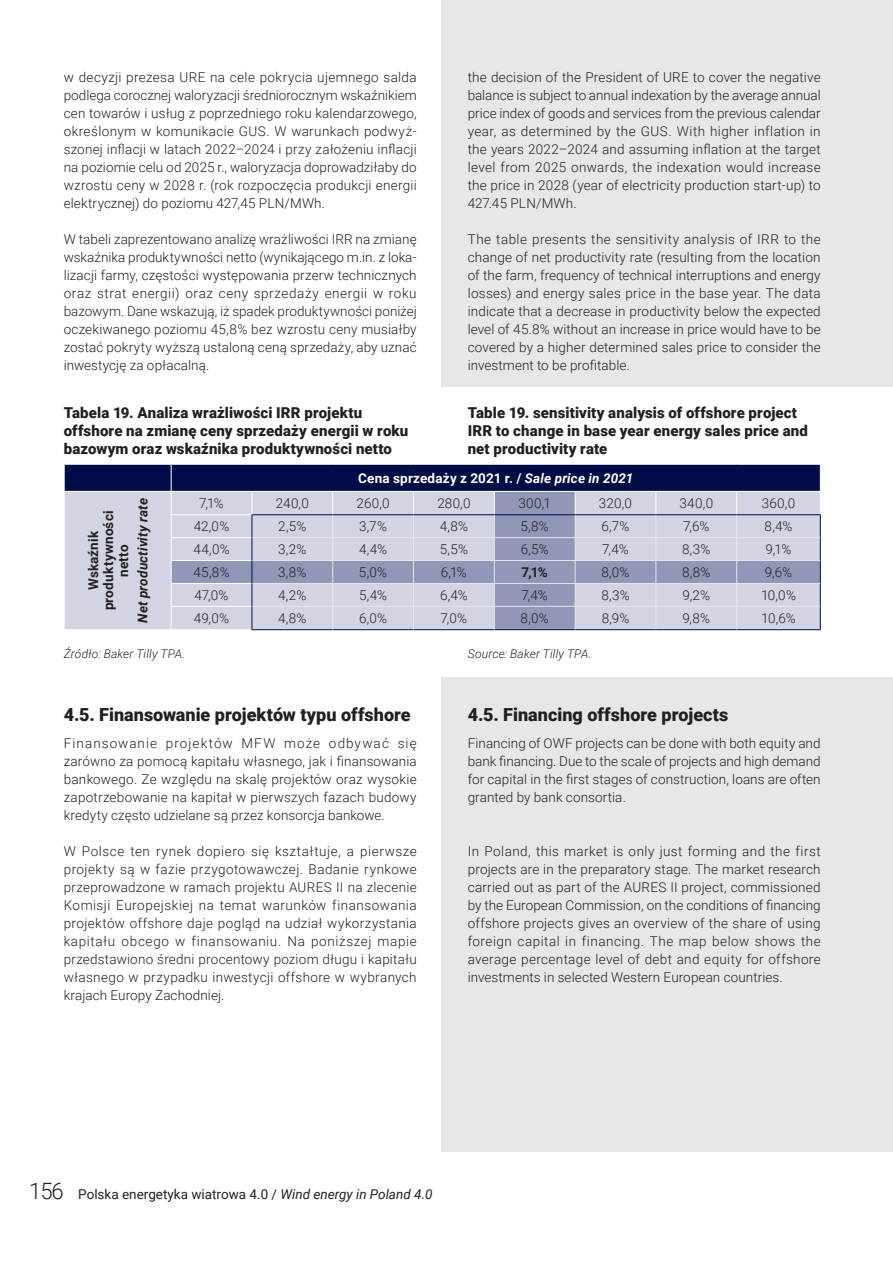
<style>
.page{position:relative;width:893px;height:1263px;background:#fff}
.page>*{position:absolute;margin:0;border:0;box-sizing:border-box;transform-origin:0 0}
.t1{font:900 18px "Roboto";color:#231f20}
.t2{font:900 15px/18px "Roboto";letter-spacing:.01em;color:#231f20}
.t3{font:300 13.5px/18px "Roboto";letter-spacing:.01em;color:#231f20;text-align:justify}
.t4{font:13.5px "Roboto";color:#231f20}
.t5{font:700 13.5px "Roboto";letter-spacing:.015em;color:#fff}
.t6{font:700 13.5px/15px "Roboto";letter-spacing:.015em;color:#231f20;text-align:center}
.t7{font:italic 700 13.5px "Roboto";letter-spacing:.01em;color:#231f20}
.t8{font:italic 300 12px "Roboto";letter-spacing:.01em;color:#231f20}
.s1{font-style:italic}
.s2{font-weight:300;font-size:22.5px}
</style>
<div class="page">
<div style="left:442px;top:0;width:451px;height:1151px;background:#e6e7e9"></div>
<div style="left:0;top:387px;width:893px;height:289px;background:#fff"></div>
<hr style="left:252px;top:629px;width:81px;height:1px;background:#000d46">
<hr style="left:333px;top:629px;width:81px;height:1px;background:#000d46">
<hr style="left:414px;top:629px;width:80px;height:1px;background:#000d46">
<hr style="left:494px;top:629px;width:81px;height:1px;background:#000d46">
<hr style="left:575px;top:629px;width:81px;height:1px;background:#000d46">
<hr style="left:656px;top:629px;width:81px;height:1px;background:#000d46">
<hr style="left:737px;top:629px;width:84px;height:1px;background:#000d46">
<svg style="left:64px;top:464px;width:757px;height:165px;background:#a4a9c1"></svg>
<p class="t3" style="left:468px;top:67px;width:354px">the decision of the President of URE to cover the negative balance is subject to annual indexation by the average annual price index of goods and services from the previous calendar year, as determined by the GUS. With higher inflation in the years 2022–2024 and assuming inflation at the target level from 2025 onwards, the indexation would increase the price in 2028 (year of electricity production start-up) to 427.45 PLN/MWh.</p>
<p class="t3" style="left:468px;top:229px;width:354px">The table presents the sensitivity analysis of IRR to the change of net productivity rate (resulting from the location of the farm, frequency of technical interruptions and energy losses) and energy sales price in the base year. The data indicate that a decrease in productivity below the expected level of 45.8% without an increase in price would have to be covered by a higher determined sales price to consider the investment to be profitable.</p>
<p class="t2" style="left:468px;top:403px;width:342px">Table 19. sensitivity analysis of offshore project<br>IRR to change in base year energy sales price and net productivity rate</p>
<p class="t3" style="left:64px;top:67px;width:354px">w decyzji prezesa URE na cele pokrycia ujemnego salda podlega corocznej waloryzacji średniorocznym wskaźnikiem cen towarów i usług z poprzedniego roku kalendarzowego, określonym w komunikacie GUS. W warunkach podwyż&shy;szonej inflacji w latach 2022–2024 i przy założeniu inflacji na poziomie celu od 2025 r., waloryzacja doprowadziłaby do wzrostu ceny w 2028 r. (rok rozpoczęcia produkcji energii elektrycznej) do poziomu 427,45 PLN/MWh.</p>
<p class="t3" style="left:64px;top:229px;width:354px">W tabeli zaprezentowano analizę wrażliwości IRR na zmianę wskaźnika produktywności netto (wynikającego m.in. z loka&shy;lizacji farmy, częstości występowania przerw technicznych oraz strat energii) oraz ceny sprzedaży energii w roku bazowym. Dane wskazują, iż spadek produktywności poniżej oczekiwanego poziomu 45,8% bez wzrostu ceny musiałby zostać pokryty wyższą ustaloną ceną sprzedaży, aby uznać inwestycję za opłacalną.</p>
<p class="t2" style="left:64px;top:403px;width:346px">Tabela 19. Analiza wrażliwości IRR projektu offshore na zmianę ceny sprzedaży energii w roku bazowym oraz wskaźnika produktywności netto</p>
<p class="t5" style="left:358px;top:469px;width:277px">Cena sprzedaży z 2021 r. / <span class="s1">Sale price in 2021</span></p>
<p class="t6" style="left:85px;top:610px;width:101px;rotate:-90deg">Wskaźnik produktywności netto</p>
<p class="t7" style="left:133px;top:623px;width:126px;rotate:-90deg">Net productivity rate</p>
<p class="t3" style="left:199px;top:494px;width:26px">7,1%</p>
<p class="t3" style="left:276px;top:494px;width:35px">240,0</p>
<p class="t3" style="left:357px;top:494px;width:35px">260,0</p>
<p class="t3" style="left:437px;top:494px;width:35px">280,0</p>
<p class="t3" style="left:519px;top:494px;width:34px">300,1</p>
<p class="t3" style="left:599px;top:494px;width:35px">320,0</p>
<p class="t3" style="left:679px;top:494px;width:35px">340,0</p>
<p class="t3" style="left:762px;top:494px;width:35px">360,0</p>
<p class="t3" style="left:194px;top:517px;width:37px">42,0%</p>
<p class="t3" style="left:278px;top:517px;width:30px">2,5%</p>
<p class="t3" style="left:359px;top:517px;width:29px">3,7%</p>
<p class="t3" style="left:440px;top:517px;width:30px">4,8%</p>
<p class="t3" style="left:520px;top:517px;width:30px">5,8%</p>
<p class="t3" style="left:602px;top:517px;width:29px">6,7%</p>
<p class="t3" style="left:683px;top:517px;width:28px">7,6%</p>
<p class="t3" style="left:764px;top:517px;width:29px">8,4%</p>
<p class="t3" style="left:193px;top:540px;width:38px">44,0%</p>
<p class="t3" style="left:278px;top:540px;width:30px">3,2%</p>
<p class="t3" style="left:359px;top:540px;width:29px">4,4%</p>
<p class="t3" style="left:440px;top:540px;width:30px">5,5%</p>
<p class="t3" style="left:521px;top:540px;width:30px">6,5%</p>
<p class="t3" style="left:602px;top:540px;width:28px">7,4%</p>
<p class="t3" style="left:682px;top:540px;width:30px">8,3%</p>
<p class="t3" style="left:766px;top:540px;width:27px">9,1%</p>
<p class="t3" style="left:193px;top:563px;width:38px">45,8%</p>
<p class="t3" style="left:278px;top:563px;width:30px">3,8%</p>
<p class="t3" style="left:359px;top:563px;width:30px">5,0%</p>
<p class="t3" style="left:441px;top:563px;width:28px">6,1%</p>
<p class="t6" style="left:522px;top:564px;width:28px">7,1%</p>
<p class="t3" style="left:601px;top:563px;width:30px">8,0%</p>
<p class="t3" style="left:682px;top:563px;width:30px">8,8%</p>
<p class="t3" style="left:765px;top:563px;width:29px">9,6%</p>
<p class="t3" style="left:194px;top:586px;width:36px">47,0%</p>
<p class="t3" style="left:278px;top:586px;width:30px">4,2%</p>
<p class="t3" style="left:359px;top:586px;width:29px">5,4%</p>
<p class="t3" style="left:440px;top:586px;width:29px">6,4%</p>
<p class="t3" style="left:521px;top:586px;width:28px">7,4%</p>
<p class="t3" style="left:601px;top:586px;width:30px">8,3%</p>
<p class="t3" style="left:682px;top:586px;width:29px">9,2%</p>
<p class="t3" style="left:761px;top:586px;width:37px">10,0%</p>
<p class="t3" style="left:194px;top:609px;width:37px">49,0%</p>
<p class="t3" style="left:278px;top:609px;width:30px">4,8%</p>
<p class="t3" style="left:359px;top:609px;width:30px">6,0%</p>
<p class="t3" style="left:441px;top:609px;width:28px">7,0%</p>
<p class="t3" style="left:521px;top:609px;width:30px">8,0%</p>
<p class="t3" style="left:602px;top:609px;width:29px">8,9%</p>
<p class="t3" style="left:682px;top:609px;width:29px">9,8%</p>
<p class="t3" style="left:761px;top:609px;width:36px">10,6%</p>
<p class="t8" style="left:64px;top:645px;width:123px">Źródło: Baker Tilly TPA.</p>
<h1 class="t1" style="left:64px;top:702px;width:348px">4.5. Finansowanie projektów typu offshore</h1>
<p class="t3" style="left:64px;top:733px;width:354px">Finansowanie projektów MFW może odbywać się zarówno za pomocą kapitału własnego, jak i finansowania bankowego. Ze względu na skalę projektów oraz wysokie zapotrzebowanie na kapitał w pierwszych fazach budowy kredyty często udzielane są przez konsorcja bankowe.</p>
<p class="t3" style="left:64px;top:841px;width:354px">W Polsce ten rynek dopiero się kształtuje, a pierwsze projekty są w fazie przygotowawczej. Badanie rynkowe przeprowadzone w ramach projektu AURES II na zlecenie Komisji Europejskiej na temat warunków finansowania projektów offshore daje pogląd na udział wykorzystania kapitału obcego w finansowaniu. Na poniższej mapie przedstawiono średni procentowy poziom długu i kapitału własnego w przypadku inwestycji offshore w wybranych krajach Europy Zachodniej.</p>
<p class="t8" style="left:468px;top:645px;width:126px">Source: Baker Tilly TPA.</p>
<h1 class="t1" style="left:468px;top:702px;width:262px">4.5. Financing offshore projects</h1>
<p class="t3" style="left:468px;top:733px;width:354px">Financing of OWF projects can be done with both equity and bank financing. Due to the scale of projects and high demand for capital in the first stages of construction, loans are often granted by bank consortia.</p>
<p class="t3" style="left:468px;top:841px;width:354px">In Poland, this market is only just forming and the first projects are in the preparatory stage. The market research carried out as part of the AURES II project, commissioned by the European Commission, on the conditions of financing offshore projects gives an overview of the share of using foreign capital in financing. The map below shows the average percentage level of debt and equity for offshore investments in selected Western European countries.</p>
<p class="t4" style="left:29px;top:1185px;width:405px"><span class="s2">156</span> Polska energetyka wiatrowa 4.0 / <span class="s1">Wind energy in Poland 4.0</span></p>
</div>
